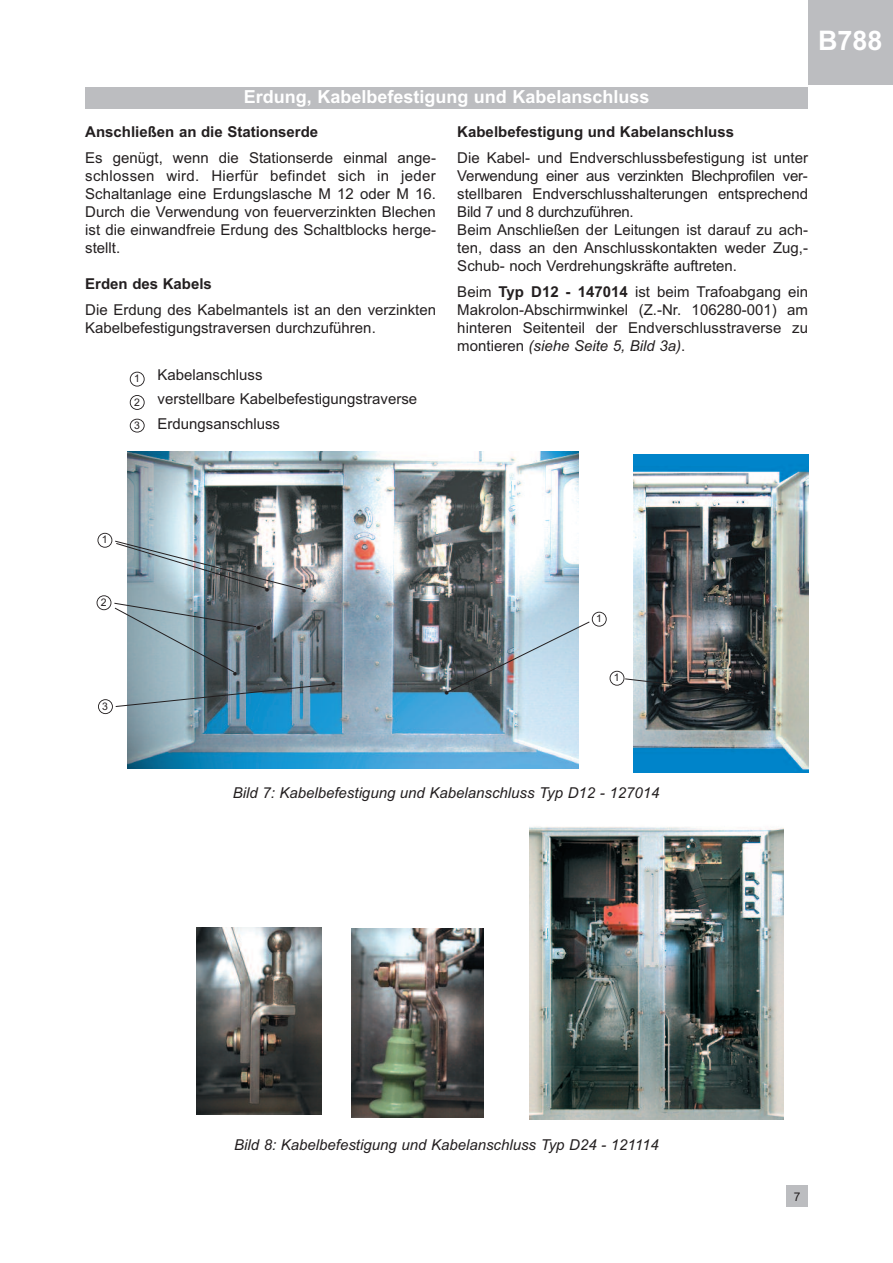
<style>
.page{position:relative;width:893px;height:1263px;background:#fff}
.page>*{position:absolute;margin:0;border:0;box-sizing:border-box;transform-origin:0 0}
.t1{font:700 27px "Arial";color:#fff}
.t2{font:700 18px "Arial";color:#fff}
.t3{font:15px/18px "Arial";color:#231f20}
.t4{font:italic 15px "Arial";color:#231f20}
.t5{font:700 15px "Arial";color:#231f20}
.t6{font:12px "Arial";color:#231f20}
.t7{font:10.5px "Arial";color:#231f20}
.s1{font-weight:700}
.s2{font-style:italic}
</style>
<div class="page">
<div style="left:808px;top:0;width:85px;height:85px;background:#bcbdc0"></div>
<div style="left:787px;top:1185px;width:21px;height:22px;background:#bcbdc0"></div>
<div style="left:85px;top:87px;width:723px;height:21px;background:#bcbdc0"></div>
<img style="left:127px;top:451px;width:451px;height:318px">
<svg style="left:130px;top:372px;width:15px;height:15px"></svg>
<svg style="left:130px;top:395px;width:15px;height:15px"></svg>
<svg style="left:130px;top:419px;width:15px;height:13px"></svg>
<img style="left:634px;top:454px;width:174px;height:318px">
<img style="left:529px;top:826px;width:254px;height:293px">
<img style="left:447px;top:612px;width:280px;height:81px">
<img style="left:196px;top:927px;width:126px;height:188px">
<img style="left:352px;top:929px;width:132px;height:188px">
<svg style="left:97px;top:533px;width:208px;height:140px"></svg>
<svg style="left:98px;top:683px;width:236px;height:31px"></svg>
<h1 class="t1" style="left:818px;top:24px;width:66px">B788</h1>
<p class="t2" style="left:244px;top:86px;width:407px">Erdung, Kabelbefestigung und Kabelanschluss</p>
<p class="t5" style="left:85px;top:123px;width:234px">Anschließen an die Stationserde</p>
<p class="t3" style="left:85px;top:149px;width:352px;text-align:justify">Es genügt, wenn die Stationserde einmal ange&shy;schlossen wird. Hierfür befindet sich in jeder Schaltanlage eine Erdungslasche M 12 oder M 16.<br>Durch die Verwendung von feuerverzinkten Blechen ist die einwandfreie Erdung des Schaltblocks herge&shy;stellt.</p>
<p class="t5" style="left:85px;top:275px;width:128px">Erden des Kabels</p>
<p class="t3" style="left:85px;top:301px;width:352px">Die Erdung des Kabelmantels ist an den verzinkten<br>Kabelbefestigungstraversen durchzuführen.</p>
<p class="t7" style="left:134px;top:372px;width:7px">1</p>
<p class="t7" style="left:134px;top:396px;width:7px">2</p>
<p class="t7" style="left:134px;top:419px;width:7px">3</p>
<p class="t3" style="left:158px;top:362px;width:261px;line-height:24.6px">Kabelanschluss<br>verstellbare Kabelbefestigungstraverse<br>Erdungsanschluss</p>
<p class="t5" style="left:457px;top:123px;width:278px">Kabelbefestigung und Kabelanschluss</p>
<p class="t3" style="left:457px;top:149px;width:352px">Die Kabel- und Endverschlussbefestigung ist unter Verwendung einer aus verzinkten Blechprofilen ver&shy;stellbaren Endverschlusshalterungen entsprechend Bild 7 und 8 durchzuführen.<br>Beim Anschließen der Leitungen ist darauf zu ach&shy;ten, dass an den Anschlusskontakten weder Zug,- Schub- noch Verdrehungskräfte auftreten.</p>
<p class="t3" style="left:457px;top:283px;width:352px;text-align:justify">Beim <span class="s1">Typ D12 - 147014</span> ist beim Trafoabgang ein Makrolon-Abschirmwinkel (Z.-Nr. 106280-001) am hinteren Seitenteil der Endverschlusstraverse zu montieren <span class="s2">(siehe Seite 5, Bild 3a)</span>.</p>
<p class="t7" style="left:102px;top:534px;width:7px">1</p>
<p class="t7" style="left:101px;top:596px;width:7px">2</p>
<p class="t7" style="left:102px;top:700px;width:7px">3</p>
<p class="t3" style="left:233px;top:665px;width:7px">•</p>
<p class="t3" style="left:264px;top:581px;width:44px">• •</p>
<p class="t3" style="left:256px;top:618px;width:7px">•</p>
<p class="t3" style="left:331px;top:675px;width:7px">•</p>
<p class="t3" style="left:444px;top:684px;width:7px">•</p>
<p class="t7" style="left:596px;top:613px;width:7px">1</p>
<p class="t7" style="left:614px;top:672px;width:7px">1</p>
<p class="t4" style="left:233px;top:784px;width:428px">Bild 7: Kabelbefestigung und Kabelanschluss Typ D12 - 127014</p>
<p class="t3" style="left:725px;top:682px;width:7px">•</p>
<p class="t4" style="left:234px;top:1136px;width:426px">Bild 8: Kabelbefestigung und Kabelanschluss Typ D24 - 121114</p>
<p class="t6" style="left:794px;top:1189px;width:8px">7</p>
</div>
